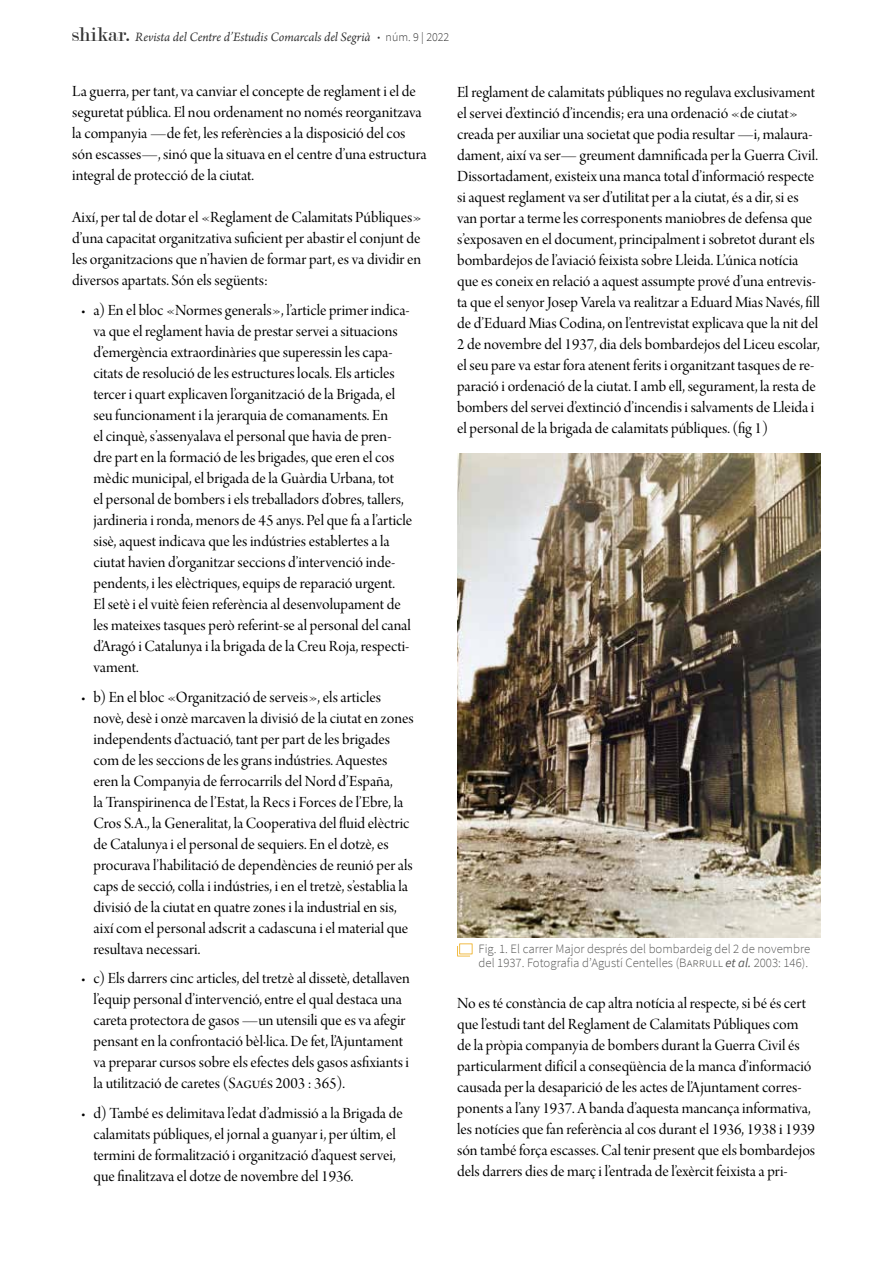
<style>
.page{position:relative;width:893px;height:1263px;background:#fff}
.page>*{position:absolute;margin:0;border:0;box-sizing:border-box;transform-origin:0 0}
.t1{font:16.5px/21px "Arno Pro Display";color:#000}
.t2{font:italic 13.5px "Arno Pro";color:#000}
.t3{font:300 12.75px/13.5px "Source Sans Pro";color:#575756}
.s1{font-family:"Modern";font-style:normal;font-size:21px}
.s2{font-family:"Source Sans Pro";font-style:normal;font-size:9px}
.s3{font-family:"Source Sans Pro";font-weight:300;font-style:normal;font-size:12px}
.s4{font-weight:400;font-style:italic}
</style>
<div class="page">
<img style="left:457px;top:453px;width:364px;height:484px">
<svg style="left:457px;top:945px;width:14px;height:12px"></svg>
<p class="t2" style="left:71px;top:29px;width:379px"><span class="s1">shikar.</span> Revista del Centre d’Estudis Comarcals del Segrià <span class="s2">•</span> <span class="s3">núm. 9 | 2022</span></p>
<p class="t1" style="left:72px;top:82px;width:356px">La guerra, per tant, va canviar el concepte de reglament i el de seguretat pública. El nou ordenament no només reorganitzava la companyia —de fet, les referències a la disposició del cos són escasses—, sinó que la situava en el centre d’una estructura integral de protecció de la ciutat.</p>
<p class="t1" style="left:72px;top:208px;width:351px;text-align:justify">Així, per tal de dotar el «Reglament de Calamitats Públiques» d’una capacitat organitzativa suficient per abastir el conjunt de les organitzacions que n’havien de formar part, es va dividir en diversos apartats. Són els següents:</p>
<p class="t1" style="left:94px;top:301px;width:320px;text-indent:-13px">• a) En el bloc «Normes generals», l’article primer indica&shy;va que el reglament havia de prestar servei a situacions d’emergència extraordinàries que superessin les capa&shy;citats de resolució de les estructures locals. Els articles tercer i quart explicaven l’organització de la Brigada, el seu funcionament i la jerarquia de comanaments. En<br>el cinquè, s’assenyalava el personal que havia de pren&shy;dre part en la formació de les brigades, que eren el cos mèdic municipal, el brigada de la Guàrdia Urbana, tot<br>el personal de bombers i els treballadors d’obres, tallers, jardineria i ronda, menors de 45 anys. Pel que fa a l’article sisè, aquest indicava que les indústries establertes a la ciutat havien d’organitzar seccions d’intervenció inde&shy;pendents, i les elèctriques, equips de reparació urgent.<br>El setè i el vuitè feien referència al desenvolupament de les mateixes tasques però referint-se al personal del canal d’Aragó i Catalunya i la brigada de la Creu Roja, respecti&shy;vament.</p>
<p class="t1" style="left:94px;top:687px;width:322px;text-indent:-13px">• b) En el bloc «Organització de serveis», els articles novè, desè i onzè marcaven la divisió de la ciutat en zones independents d’actuació, tant per part de les brigades com de les seccions de les grans indústries. Aquestes eren la Companyia de ferrocarrils del Nord d’España,<br>la Transpirinenca de l’Estat, la Recs i Forces de l’Ebre, la Cros S.A., la Generalitat, la Cooperativa del fluid elèctric de Catalunya i el personal de sequiers. En el dotzè, es procurava l’habilitació de dependències de reunió per als caps de secció, colla i indústries, i en el tretzè, s’establia la divisió de la ciutat en quatre zones i la industrial en sis, així com el personal adscrit a cadascuna i el material que resultava necessari.</p>
<p class="t1" style="left:94px;top:969px;width:318px;text-indent:-13px">• c) Els darrers cinc articles, del tretzè al dissetè, detallaven l’equip personal d’intervenció, entre el qual destaca una careta protectora de gasos —un utensili que es va afegir pensant en la confrontació bèl·lica. De fet, l’Ajuntament va preparar cursos sobre els efectes dels gasos asfixiants i la utilització de caretes (Sagués 2003 : 365).</p>
<p class="t1" style="left:94px;top:1103px;width:311px;text-indent:-13px">• d) També es delimitava l’edat d’admissió a la Brigada de calamitats públiques, el jornal a guanyar i, per últim, el termini de formalització i organització d’aquest servei, que finalitzava el dotze de novembre del 1936.</p>
<p class="t1" style="left:457px;top:82px;width:364px">El reglament de calamitats públiques no regulava exclusivament el servei d’extinció d’incendis; era una ordenació «de ciutat» creada per auxiliar una societat que podia resultar —i, malaura&shy;dament, així va ser— greument damnificada per la Guerra Civil.<br>Dissortadament, existeix una manca total d’informació respecte si aquest reglament va ser d’utilitat per a la ciutat, és a dir, si es van portar a terme les corresponents maniobres de defensa que s’exposaven en el document, principalment i sobretot durant els bombardejos de l’aviació feixista sobre Lleida. L’única notícia que es coneix en relació a aquest assumpte prové d’una entrevis&shy;ta que el senyor Josep Varela va realitzar a Eduard Mias Navés, fill de d’Eduard Mias Codina, on l’entrevistat explicava que la nit del 2 de novembre del 1937, dia dels bombardejos del Liceu escolar, el seu pare va estar fora atenent ferits i organitzant tasques de re&shy;paració i ordenació de la ciutat. I amb ell, segurament, la resta de bombers del servei d’extinció d’incendis i salvaments de Lleida i el personal de la brigada de calamitats públiques. (fig 1)</p>
<p class="t3" style="left:479px;top:942px;width:333px">Fig. 1. El carrer Major després del bombardeig del 2 de novembre del 1937. Fotografia d’Agustí Centelles (Barrull <span class="s4">et al.</span> 2003: 146).</p>
<p class="t1" style="left:457px;top:993px;width:360px">No es té constància de cap altra notícia al respecte, si bé és cert que l’estudi tant del Reglament de Calamitats Públiques com de la pròpia companyia de bombers durant la Guerra Civil és particularment difícil a conseqüència de la manca d’informació causada per la desaparició de les actes de l’Ajuntament corres&shy;ponents a l’any 1937. A banda d’aquesta mancança informativa, les notícies que fan referència al cos durant el 1936, 1938 i 1939 són també força escasses. Cal tenir present que els bombardejos dels darrers dies de març i l’entrada de l’exèrcit feixista a pri-</p>
</div>
